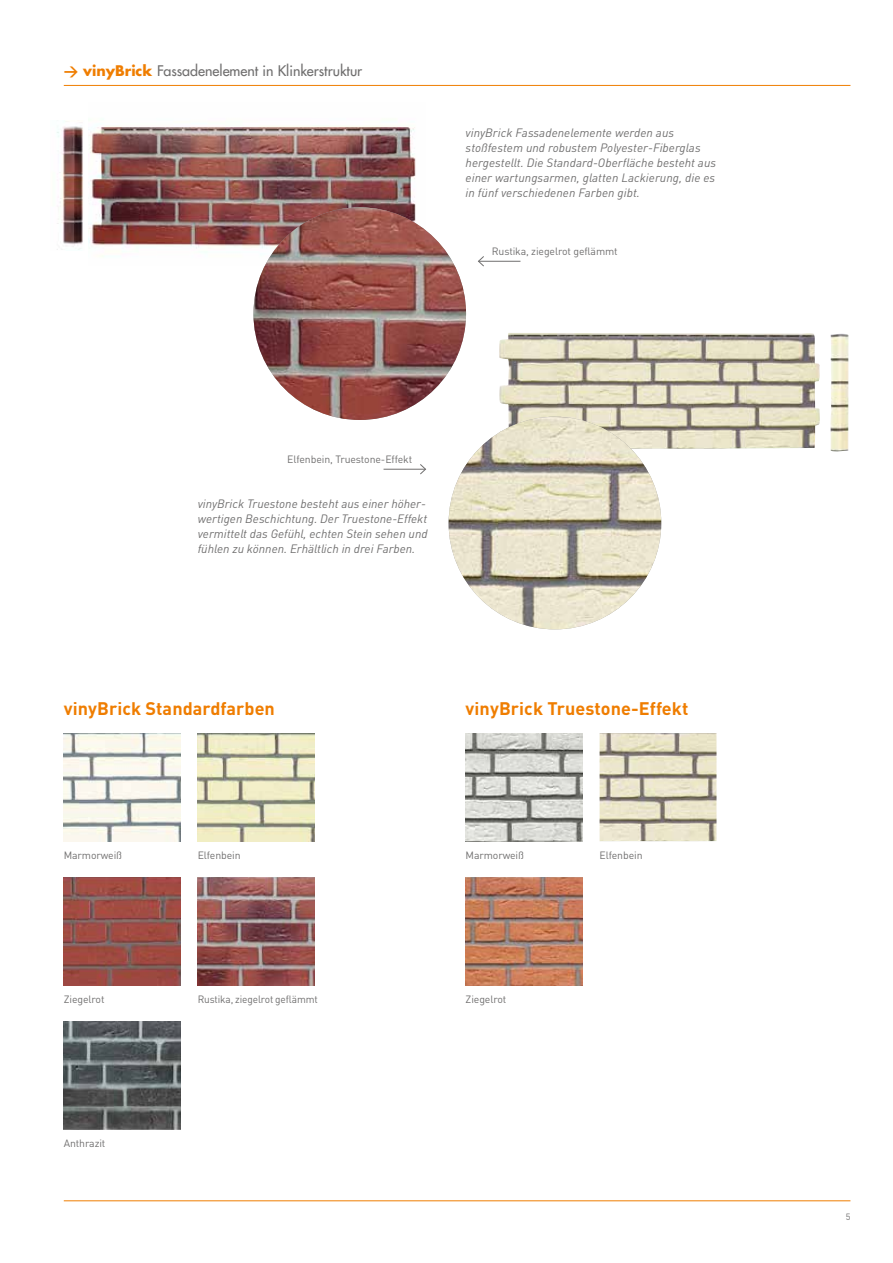
<style>
.page{position:relative;width:893px;height:1263px;background:#fff}
.page>*{position:absolute;margin:0;border:0;box-sizing:border-box;transform-origin:0 0}
.t1{font:700 18px "DIN Pro";letter-spacing:.005em;color:#ef7d00}
.t2{font:500 14.25px "Futura LT Pro";color:#706f6f}
.t3{font:italic 12px/15px "DIN Pro";color:#706f6f}
.t4{font:10.5px "DIN Pro";letter-spacing:-.01em;color:#706f6f}
.t5{font:10.5px "DIN Pro";letter-spacing:-.01em;color:#706f6f;scale:.96 1}
.t6{font:9px "DIN Pro";color:#706f6f}
.s1{font-family:"DIN Pro";font-weight:700;color:#ef7d00}
.s2{font-weight:700;color:#ef7d00}
</style>
<div class="page">
<img style="left:89px;top:126px;width:334px;height:131px">
<img style="left:57px;top:126px;width:26px;height:124px">
<img style="left:498px;top:333px;width:322px;height:116px">
<img style="left:830px;top:334px;width:19px;height:118px">
<img style="left:253px;top:207px;width:213px;height:213px;border-radius:106px">
<img style="left:449px;top:417px;width:212px;height:212px;border-radius:106px">
<hr style="left:384px;top:469px;width:41px;height:1px;background:#706f6f">
<svg style="left:419px;top:464px;width:7px;height:11px"></svg>
<hr style="left:478px;top:261px;width:42px;height:1px;background:#706f6f">
<svg style="left:478px;top:256px;width:7px;height:11px"></svg>
<img style="left:198px;top:733px;width:117px;height:108px">
<img style="left:64px;top:733px;width:117px;height:108px">
<img style="left:64px;top:877px;width:117px;height:108px">
<img style="left:64px;top:1021px;width:117px;height:108px">
<img style="left:198px;top:877px;width:117px;height:108px">
<img style="left:466px;top:733px;width:117px;height:108px">
<img style="left:466px;top:877px;width:117px;height:108px">
<img style="left:600px;top:733px;width:116px;height:108px">
<hr style="left:64px;top:85px;width:786px;height:1px;background:#ef7d00">
<hr style="left:64px;top:1200px;width:786px;height:1px;background:#ef7d00">
<p class="t2" style="left:64px;top:60px;width:300px"><span class="s1">→</span> <span class="s2">vinyBrick</span> Fassadenelement in Klinkerstruktur</p>
<p class="t3" style="left:466px;top:124px;width:252px">vinyBrick Fassadenelemente werden aus stoßfestem und robustem Polyester-Fiberglas hergestellt. Die Standard-Oberfläche besteht aus einer wartungsarmen, glatten Lackierung, die es in fünf verschiedenen Farben gibt.</p>
<p class="t4" style="left:492px;top:243px;width:127px">Rustika, ziegelrot geflämmt</p>
<p class="t4" style="left:287px;top:451px;width:126px">Elfenbein, Truestone-Effekt</p>
<p class="t3" style="left:198px;top:495px;width:231px">vinyBrick Truestone besteht aus einer höher&shy;wertigen Beschichtung. Der Truestone-Effekt vermittelt das Gefühl, echten Stein sehen und fühlen zu können. Erhältlich in drei Farben.</p>
<h1 class="t1" style="left:64px;top:693px;width:213px">vinyBrick Standardfarben</h1>
<h1 class="t1" style="left:466px;top:693px;width:224px">vinyBrick Truestone-Effekt</h1>
<p class="t4" style="left:64px;top:847px;width:60px">Marmorweiß</p>
<p class="t4" style="left:198px;top:847px;width:44px">Elfenbein</p>
<p class="t4" style="left:466px;top:847px;width:60px">Marmorweiß</p>
<p class="t4" style="left:600px;top:847px;width:44px">Elfenbein</p>
<p class="t4" style="left:64px;top:991px;width:42px">Ziegelrot</p>
<p class="t5" style="left:198px;top:991px;width:127px">Rustika, ziegelrot geflämmt</p>
<p class="t4" style="left:466px;top:991px;width:42px">Ziegelrot</p>
<p class="t4" style="left:64px;top:1135px;width:43px">Anthrazit</p>
<p class="t6" style="left:846px;top:1209px;width:6px">5</p>
</div>
